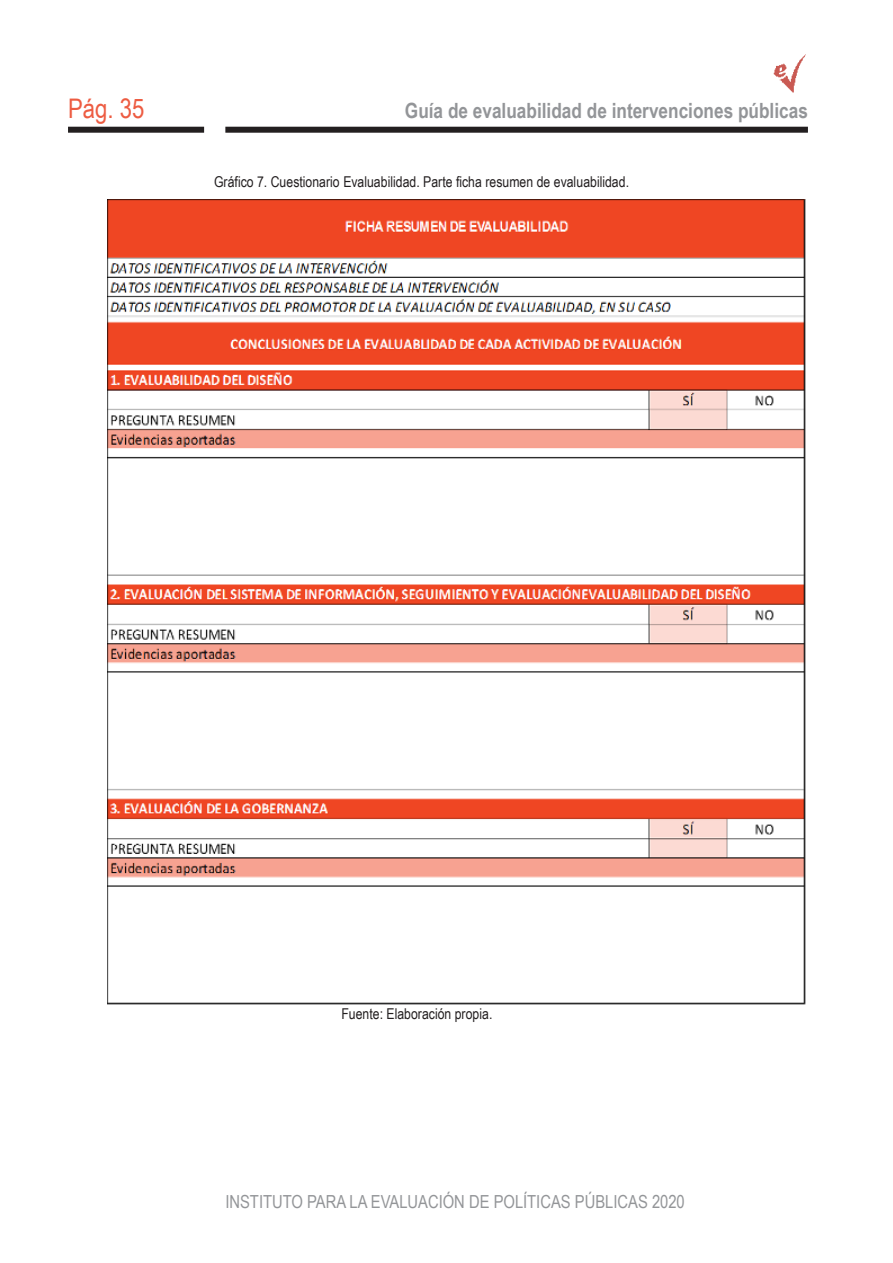
<style>
.page{position:relative;width:893px;height:1263px;background:#fff}
.page>*{position:absolute;margin:0;border:0;box-sizing:border-box;transform-origin:0 0}
.t1{font:27px "Arial Narrow";color:#ed5c42}
.t2{font:700 21px "Arial Narrow";color:#939598}
.t3{font:18px "Arial Narrow";color:#939598}
.t4{font:15px "Arial Narrow";color:#231f20}
</style>
<div class="page">
<div style="left:68px;top:127px;width:136px;height:6px;background:#231f20"></div>
<div style="left:225px;top:127px;width:583px;height:6px;background:#231f20"></div>
<img style="left:774px;top:54px;width:32px;height:39px">
<img style="left:108px;top:200px;width:698px;height:804px">
<h1 class="t1" style="left:68px;top:89px;width:78px">Pág. 35</h1>
<h2 class="t2" style="left:405px;top:95px;width:404px">Guía de evaluabilidad de intervenciones públicas</h2>
<p class="t4" style="left:214px;top:171px;width:416px">Gráfico 7. Cuestionario Evaluabilidad. Parte ficha resumen de evaluabilidad.</p>
<p class="t4" style="left:341px;top:1003px;width:153px">Fuente: Elaboración propia.</p>
<p class="t3" style="left:225px;top:1188px;width:461px">INSTITUTO PARA LA EVALUACIÓN DE POLÍTICAS PÚBLICAS 2020</p>
</div>
